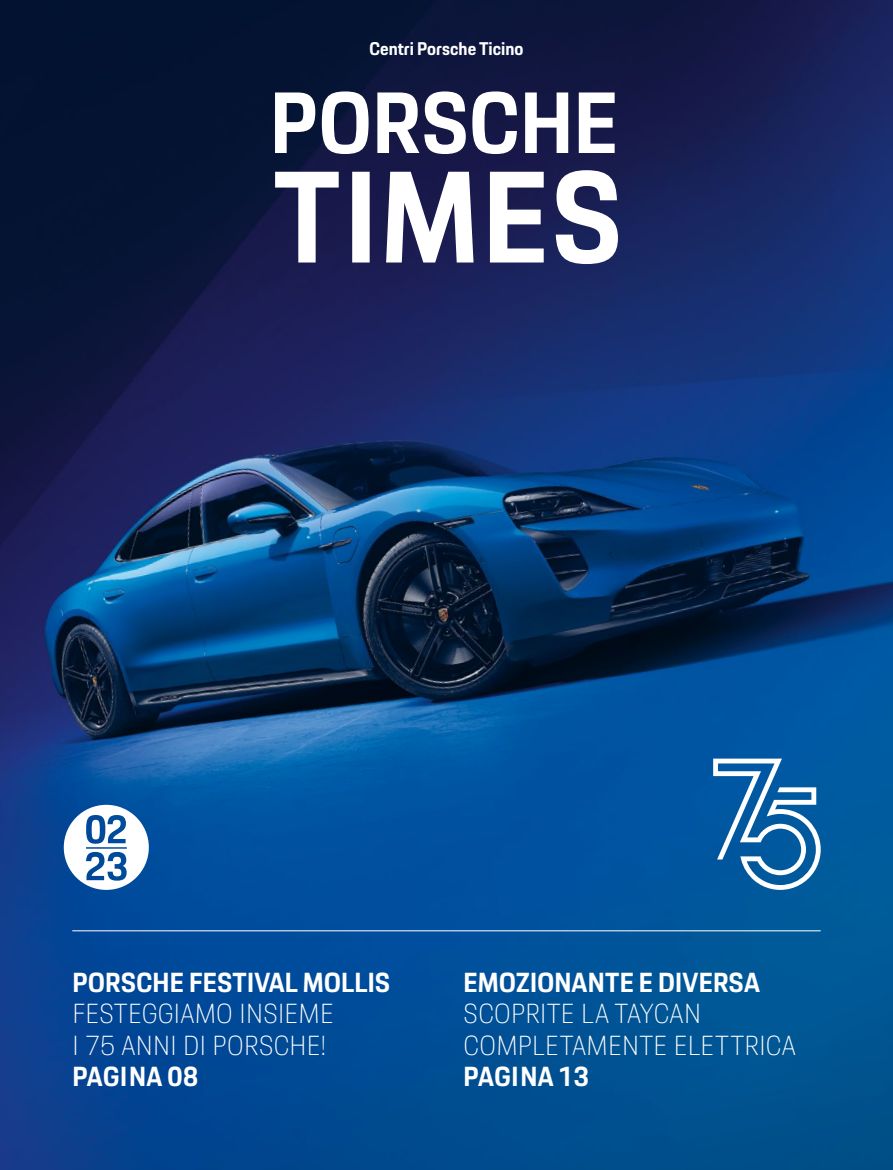
<style>
.page{position:relative;width:893px;height:1170px;background:#fff}
.page>*{position:absolute;margin:0;border:0;box-sizing:border-box;transform-origin:0 0}
.t1{font:100 27px/31.5px "Porsche Next";letter-spacing:.01em;color:#fff}
.t2{font:700 27px "Porsche Next";letter-spacing:.01em;color:#fff}
.t3{font:700 18px "Porsche Next";color:#fff}
</style>
<div class="page">
<img style="left:0;top:0;width:893px;height:1169px">
<svg style="left:275px;top:170px;width:343px;height:94px"></svg>
<svg style="left:275px;top:91px;width:340px;height:63px"></svg>
<hr style="left:72px;top:930px;width:749px;height:1px;background:#fff">
<svg style="left:713px;top:758px;width:108px;height:131px"></svg>
<svg style="left:64px;top:804px;width:85px;height:85px"></svg>
<p class="t3" style="left:370px;top:37px;width:155px">Centri Porsche Ticino</p>
<p class="t2" style="left:72px;top:963px;width:319px">PORSCHE FESTIVAL MOLLIS</p>
<p class="t1" style="left:72px;top:997px;width:263px">FESTEGGIAMO INSIEME<br>I 75 ANNI DI PORSCHE!</p>
<p class="t2" style="left:72px;top:1058px;width:127px">PAGINA 08</p>
<p class="t2" style="left:464px;top:964px;width:298px">EMOZIONANTE E DIVERSA</p>
<p class="t1" style="left:464px;top:997px;width:334px">SCOPRITE LA TAYCAN<br>COMPLETAMENTE ELETTRICA</p>
<p class="t2" style="left:464px;top:1058px;width:127px">PAGINA 13</p>
</div>
